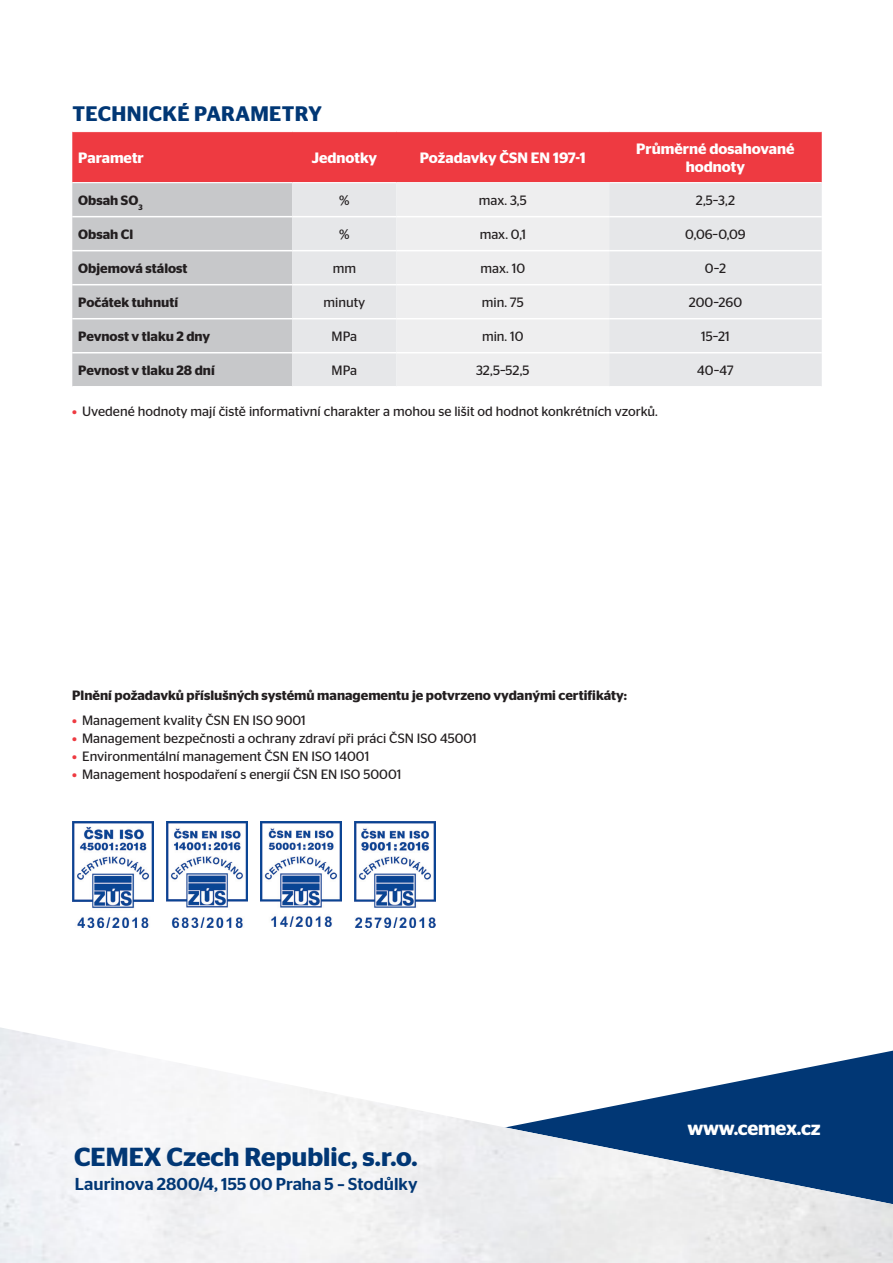
<style>
.page{position:relative;width:893px;height:1263px;background:#fff}
.page>*{position:absolute;margin:0;border:0;box-sizing:border-box;transform-origin:0 0}
.t1{font:600 26.1px "Stag Sans";color:#013775}
.t2{font:600 21px "Stag Sans";letter-spacing:.02em;color:#013775}
.t3{font:600 19.5px "Stag Sans";letter-spacing:-.01em;color:#fff}
.t4{font:500 17.25px "Stag Sans";color:#013775}
.t5{font:600 15px/18px "Stag Sans";color:#fff;text-align:center}
.linka_pod{font:13.5px "Stag Sans";color:#231f20}
.linka_pod-2{font:600 13.5px "Stag Sans";color:#231f20}
.s1{font-weight:600;color:#ee3a41}
</style>
<div class="page">
<svg style="left:72px;top:132px;width:750px;height:254px;background:#e2bec1"></svg>
<hr style="left:72px;top:216px;width:220px;height:1px;background:#fff">
<hr style="left:292px;top:216px;width:104px;height:1px;background:#fff">
<hr style="left:396px;top:216px;width:213px;height:1px;background:#fff">
<hr style="left:609px;top:216px;width:213px;height:1px;background:#fff">
<hr style="left:72px;top:250px;width:220px;height:1px;background:#fff">
<hr style="left:292px;top:250px;width:104px;height:1px;background:#fff">
<hr style="left:396px;top:250px;width:213px;height:1px;background:#fff">
<hr style="left:609px;top:250px;width:213px;height:1px;background:#fff">
<hr style="left:72px;top:284px;width:220px;height:1px;background:#fff">
<hr style="left:292px;top:284px;width:104px;height:1px;background:#fff">
<hr style="left:396px;top:284px;width:213px;height:1px;background:#fff">
<hr style="left:609px;top:284px;width:213px;height:1px;background:#fff">
<hr style="left:72px;top:318px;width:220px;height:1px;background:#fff">
<hr style="left:292px;top:318px;width:104px;height:1px;background:#fff">
<hr style="left:396px;top:318px;width:213px;height:1px;background:#fff">
<hr style="left:609px;top:318px;width:213px;height:1px;background:#fff">
<hr style="left:72px;top:352px;width:220px;height:1px;background:#fff">
<hr style="left:292px;top:352px;width:104px;height:1px;background:#fff">
<hr style="left:396px;top:352px;width:213px;height:1px;background:#fff">
<hr style="left:609px;top:352px;width:213px;height:1px;background:#fff">
<hr style="left:72px;top:182px;width:220px;height:1px;background:#fff">
<hr style="left:292px;top:182px;width:104px;height:1px;background:#fff">
<hr style="left:609px;top:182px;width:213px;height:1px;background:#fff">
<hr style="left:396px;top:182px;width:213px;height:1px;background:#f7f7f8">
<img style="left:0;top:1027px;width:893px;height:236px">
<img style="left:354px;top:821px;width:81px;height:106px">
<img style="left:260px;top:821px;width:81px;height:105px">
<img style="left:167px;top:821px;width:81px;height:106px">
<img style="left:72px;top:821px;width:82px;height:106px">
<p class="t2" style="left:72px;top:102px;width:251px">TECHNICKÉ PARAMETRY</p>
<p class="t5" style="left:78px;top:149px;width:67px">Parametr</p>
<p class="t5" style="left:312px;top:149px;width:67px">Jednotky</p>
<p class="t5" style="left:420px;top:149px;width:167px">Požadavky ČSN EN 197-1</p>
<p class="t5" style="left:636px;top:140px;width:160px">Průměrné dosahované hodnoty</p>
<p class="linka_pod-2" style="left:78px;top:193px;width:66px">Obsah SO<sub>3</sub></p>
<p class="linka_pod" style="left:339px;top:193px;width:12px">%</p>
<p class="linka_pod" style="left:479px;top:193px;width:49px">max. 3,5</p>
<p class="linka_pod" style="left:696px;top:193px;width:41px">2,5–3,2</p>
<p class="linka_pod-2" style="left:78px;top:227px;width:57px">Obsah Cl</p>
<p class="linka_pod" style="left:339px;top:227px;width:12px">%</p>
<p class="linka_pod" style="left:480px;top:227px;width:48px">max. 0,1</p>
<p class="linka_pod" style="left:685px;top:227px;width:62px">0,06–0,09</p>
<p class="linka_pod-2" style="left:78px;top:261px;width:111px">Objemová stálost</p>
<p class="linka_pod" style="left:333px;top:261px;width:25px">mm</p>
<p class="linka_pod" style="left:480px;top:261px;width:46px">max. 10</p>
<p class="linka_pod" style="left:705px;top:261px;width:23px">0–2</p>
<p class="linka_pod-2" style="left:78px;top:295px;width:101px">Počátek tuhnutí</p>
<p class="linka_pod" style="left:323px;top:295px;width:43px">minuty</p>
<p class="linka_pod" style="left:482px;top:295px;width:44px">min. 75</p>
<p class="linka_pod" style="left:689px;top:295px;width:55px">200–260</p>
<p class="linka_pod-2" style="left:78px;top:329px;width:133px">Pevnost v tlaku 2 dny</p>
<p class="linka_pod" style="left:332px;top:329px;width:27px">MPa</p>
<p class="linka_pod" style="left:482px;top:329px;width:43px">min. 10</p>
<p class="linka_pod" style="left:701px;top:329px;width:30px">15–21</p>
<p class="linka_pod-2" style="left:78px;top:363px;width:138px">Pevnost v tlaku 28 dní</p>
<p class="linka_pod" style="left:332px;top:363px;width:27px">MPa</p>
<p class="linka_pod" style="left:476px;top:363px;width:55px">32,5–52,5</p>
<p class="linka_pod" style="left:697px;top:363px;width:38px">40–47</p>
<p class="linka_pod" style="left:72px;top:403px;width:587px"><span class="s1">•</span> Uvedené hodnoty mají čistě informativní charakter a mohou se lišit od hodnot konkrétních vzorků.</p>
<p class="linka_pod-2" style="left:72px;top:688px;width:556px">Plnění požadavků příslušných systémů managementu je potvrzeno vydanými certifikáty:</p>
<p class="linka_pod" style="left:72px;top:712px;width:235px"><span class="s1">•</span> Management kvality ČSN EN ISO 9001</p>
<p class="linka_pod" style="left:72px;top:730px;width:406px"><span class="s1">•</span> Management bezpečnosti a ochrany zdraví při práci ČSN ISO 45001</p>
<p class="linka_pod" style="left:72px;top:748px;width:299px"><span class="s1">•</span> Environmentální management ČSN EN ISO 14001</p>
<p class="linka_pod" style="left:72px;top:766px;width:331px"><span class="s1">•</span> Management hospodaření s energií ČSN EN ISO 50001</p>
<p class="t1" style="left:74px;top:1142px;width:345px">CEMEX Czech Republic, s.r.o.</p>
<p class="t4" style="left:75px;top:1174px;width:344px">Laurinova 2800/4, 155 00 Praha 5 – Stodůlky</p>
<p class="t3" style="left:687px;top:1117px;width:135px">www.cemex.cz</p>
</div>
